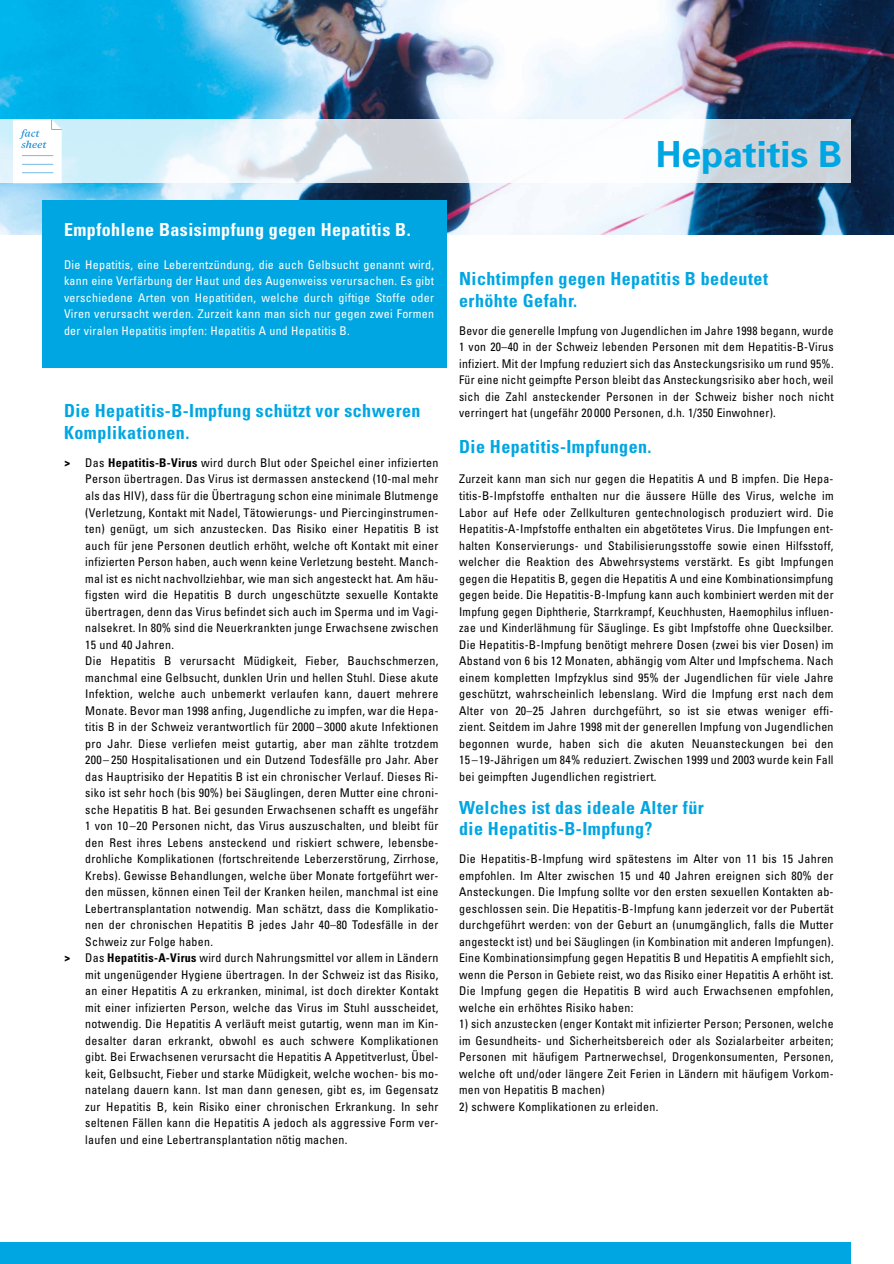
<style>
.page{position:relative;width:894px;height:1264px;background:#fff}
.page>*{position:absolute;margin:0;border:0;box-sizing:border-box;transform-origin:0 0}
.t1{font:700 36px "Univers";color:#00a6e2}
.t2{font:700 condensed 18px/21.6px "Univers";letter-spacing:.025em;color:#00a6e2}
.t3{font:700 condensed 18px "Univers";letter-spacing:.025em;color:#fff}
.t4{font:condensed 12px/16.5px "Univers";letter-spacing:.025em;color:#000;text-align:justify}
.t5{font:condensed 12px/16.5px "Univers";letter-spacing:.025em;color:#fff;text-align:justify}
.s1{font-family:"DIN";font-weight:700;font-stretch:normal}
.s2{font-weight:700}
</style>
<div class="page">
<img style="left:0;top:0;width:893px;height:234px">
<svg style="left:0;top:119px;width:851px;height:64px"></svg>
<div style="left:43px;top:200px;width:404px;height:168px;background:#00a6e2"></div>
<div style="left:0;top:1242px;width:851px;height:21px;background:#00a6e2"></div>
<svg style="left:13px;top:119px;width:49px;height:64px"></svg>
<h2 class="t3" style="left:64px;top:218px;width:348px">Empfohlene Basisimpfung gegen Hepatitis B.</h2>
<p class="t5" style="left:64px;top:256px;width:371px">Die Hepatitis, eine Leberentzündung, die auch Gelbsucht genannt wird, kann eine Verfärbung der Haut und des Augenweiss verursachen. Es gibt verschiedene Arten von Hepatitiden, welche durch giftige Stoffe oder Viren verursacht werden. Zurzeit kann man sich nur gegen zwei Formen der viralen Hepatitis impfen: Hepatitis A und Hepatitis B.</p>
<h2 class="t2" style="left:64px;top:400px;width:358px">Die Hepatitis-B-Impfung schützt vor schweren<br>Komplikationen.</h2>
<p class="t4" style="left:64px;top:454px;width:376px"><span class="s1">&gt;</span> Das <span class="s2">Hepatitis-B-Virus</span> wird durch Blut oder Speichel einer infizierten</p>
<p class="t4" style="left:85px;top:470px;width:354px">Person übertragen. Das Virus ist dermassen ansteckend (10-mal mehr</p>
<p class="t4" style="left:85px;top:487px;width:354px">als das HIV), dass für die Übertragung schon eine minimale Blutmenge</p>
<p class="t4" style="left:85px;top:503px;width:354px">(Verletzung, Kontakt mit Nadel, Tätowierungs- und Piercinginstrumen-</p>
<p class="t4" style="left:85px;top:520px;width:354px">ten) genügt, um sich anzustecken. Das Risiko einer Hepatitis B ist</p>
<p class="t4" style="left:85px;top:536px;width:354px">auch für jene Personen deutlich erhöht, welche oft Kontakt mit einer</p>
<p class="t4" style="left:85px;top:553px;width:354px">infizierten Person haben, auch wenn keine Verletzung besteht. Manch-</p>
<p class="t4" style="left:85px;top:569px;width:354px">mal ist es nicht nachvollziehbar, wie man sich angesteckt hat. Am häu-</p>
<p class="t4" style="left:85px;top:586px;width:354px">figsten wird die Hepatitis B durch ungeschützte sexuelle Kontakte</p>
<p class="t4" style="left:85px;top:602px;width:354px">übertragen, denn das Virus befindet sich auch im Sperma und im Vagi-</p>
<p class="t4" style="left:85px;top:619px;width:354px">nalsekret. In 80% sind die Neuerkrankten junge Erwachsene zwischen</p>
<p class="t4" style="left:85px;top:635px;width:90px">15 und 40 Jahren.</p>
<p class="t4" style="left:85px;top:652px;width:354px">Die Hepatitis B verursacht Müdigkeit, Fieber, Bauchschmerzen,</p>
<p class="t4" style="left:85px;top:668px;width:354px">manchmal eine Gelbsucht, dunklen Urin und hellen Stuhl. Diese akute</p>
<p class="t4" style="left:85px;top:685px;width:354px">Infektion, welche auch unbemerkt verlaufen kann, dauert mehrere</p>
<p class="t4" style="left:85px;top:701px;width:354px">Monate. Bevor man 1998 anfing, Jugendliche zu impfen, war die Hepa-</p>
<p class="t4" style="left:85px;top:718px;width:354px">titis B in der Schweiz verantwortlich für 2000 – 3000 akute Infektionen</p>
<p class="t4" style="left:85px;top:734px;width:354px">pro Jahr. Diese verliefen meist gutartig, aber man zählte trotzdem</p>
<p class="t4" style="left:85px;top:751px;width:354px">200– 250 Hospitalisationen und ein Dutzend Todesfälle pro Jahr. Aber</p>
<p class="t4" style="left:85px;top:767px;width:354px">das Hauptrisiko der Hepatitis B ist ein chronischer Verlauf. Dieses Ri-</p>
<p class="t4" style="left:85px;top:784px;width:354px">siko ist sehr hoch (bis 90%) bei Säuglingen, deren Mutter eine chroni-</p>
<p class="t4" style="left:85px;top:800px;width:354px">sche Hepatitis B hat. Bei gesunden Erwachsenen schafft es ungefähr</p>
<p class="t4" style="left:85px;top:817px;width:354px">1 von 10 – 20 Personen nicht, das Virus auszuschalten, und bleibt für</p>
<p class="t4" style="left:85px;top:833px;width:354px">den Rest ihres Lebens ansteckend und riskiert schwere, lebensbe-</p>
<p class="t4" style="left:85px;top:850px;width:354px">drohliche Komplikationen (fortschreitende Leberzerstörung, Zirrhose,</p>
<p class="t4" style="left:85px;top:866px;width:354px">Krebs). Gewisse Behandlungen, welche über Monate fortgeführt wer-</p>
<p class="t4" style="left:85px;top:883px;width:354px">den müssen, können einen Teil der Kranken heilen, manchmal ist eine</p>
<p class="t4" style="left:85px;top:899px;width:354px">Lebertransplantation notwendig. Man schätzt, dass die Komplikatio-</p>
<p class="t4" style="left:85px;top:916px;width:354px">nen der chronischen Hepatitis B jedes Jahr 40–80 Todesfälle in der</p>
<p class="t4" style="left:85px;top:932px;width:129px">Schweiz zur Folge haben.</p>
<p class="t4" style="left:64px;top:949px;width:376px"><span class="s1">&gt;</span> Das <span class="s2">Hepatitis-A-Virus</span> wird durch Nahrungsmittel vor allem in Ländern</p>
<p class="t4" style="left:85px;top:965px;width:354px">mit ungenügender Hygiene übertragen. In der Schweiz ist das Risiko,</p>
<p class="t4" style="left:85px;top:982px;width:354px">an einer Hepatitis A zu erkranken, minimal, ist doch direkter Kontakt</p>
<p class="t4" style="left:85px;top:998px;width:354px">mit einer infizierten Person, welche das Virus im Stuhl ausscheidet,</p>
<p class="t4" style="left:85px;top:1015px;width:354px">notwendig. Die Hepatitis A verläuft meist gutartig, wenn man im Kin-</p>
<p class="t4" style="left:85px;top:1031px;width:354px">desalter daran erkrankt, obwohl es auch schwere Komplikationen</p>
<p class="t4" style="left:85px;top:1048px;width:354px">gibt. Bei Erwachsenen verursacht die Hepatitis A Appetitverlust, Übel-</p>
<p class="t4" style="left:85px;top:1064px;width:354px">keit, Gelbsucht, Fieber und starke Müdigkeit, welche wochen- bis mo-</p>
<p class="t4" style="left:85px;top:1081px;width:354px">natelang dauern kann. Ist man dann genesen, gibt es, im Gegensatz</p>
<p class="t4" style="left:85px;top:1097px;width:354px">zur Hepatitis B, kein Risiko einer chronischen Erkrankung. In sehr</p>
<p class="t4" style="left:85px;top:1114px;width:354px">seltenen Fällen kann die Hepatitis A jedoch als aggressive Form ver-</p>
<p class="t4" style="left:85px;top:1130px;width:263px">laufen und eine Lebertransplantation nötig machen.</p>
<h1 class="t1" style="left:655px;top:131px;width:188px">Hepatitis B</h1>
<h2 class="t2" style="left:459px;top:268px;width:310px">Nichtimpfen gegen Hepatitis B bedeutet erhöhte Gefahr.</h2>
<p class="t4" style="left:459px;top:322px;width:376px">Bevor die generelle Impfung von Jugendlichen im Jahre 1998 begann, wurde 1 von 20–40 in der Schweiz lebenden Personen mit dem Hepatitis-B-Virus infiziert. Mit der Impfung reduziert sich das Ansteckungsrisiko um rund 95%.<br>Für eine nicht geimpfte Person bleibt das Ansteckungsrisiko aber hoch, weil sich die Zahl ansteckender Personen in der Schweiz bisher noch nicht verringert hat (ungefähr 20 000 Personen, d.h. 1/350 Einwohner).</p>
<h2 class="t2" style="left:459px;top:436px;width:194px">Die Hepatitis-Impfungen.</h2>
<p class="t4" style="left:459px;top:470px;width:376px">Zurzeit kann man sich nur gegen die Hepatitis A und B impfen. Die Hepa&shy;titis-B-Impfstoffe enthalten nur die äussere Hülle des Virus, welche im Labor auf Hefe oder Zellkulturen gentechnologisch produziert wird. Die Hepatitis-A-Impfstoffe enthalten ein abgetötetes Virus. Die Impfungen ent&shy;halten Konservierungs- und Stabilisierungsstoffe sowie einen Hilfsstoff, welcher die Reaktion des Abwehrsystems verstärkt. Es gibt Impfungen gegen die Hepatitis B, gegen die Hepatitis A und eine Kombinationsimpfung gegen beide. Die Hepatitis-B-Impfung kann auch kombiniert werden mit der Impfung gegen Diphtherie, Starrkrampf, Keuchhusten, Haemophilus influen&shy;zae und Kinderlähmung für Säuglinge. Es gibt Impfstoffe ohne Quecksilber.<br>Die Hepatitis-B-Impfung benötigt mehrere Dosen (zwei bis vier Dosen) im Abstand von 6 bis 12 Monaten, abhängig vom Alter und Impfschema. Nach einem kompletten Impfzyklus sind 95% der Jugendlichen für viele Jahre geschützt, wahrscheinlich lebenslang. Wird die Impfung erst nach dem Alter von 20–25 Jahren durchgeführt, so ist sie etwas weniger effi&shy;zient. Seitdem im Jahre 1998 mit der generellen Impfung von Jugendlichen begonnen wurde, haben sich die akuten Neuansteckungen bei den 15 – 19-Jährigen um 84% reduziert. Zwischen 1999 und 2003 wurde kein Fall bei geimpften Jugendlichen registriert.</p>
<h2 class="t2" style="left:459px;top:796px;width:246px">Welches ist das ideale Alter für die Hepatitis-B-Impfung?</h2>
<p class="t4" style="left:459px;top:850px;width:376px">Die Hepatitis-B-Impfung wird spätestens im Alter von 11 bis 15 Jahren empfohlen. Im Alter zwischen 15 und 40 Jahren ereignen sich 80% der Ansteckungen. Die Impfung sollte vor den ersten sexuellen Kontakten ab&shy;geschlossen sein. Die Hepatitis-B-Impfung kann jederzeit vor der Pubertät durchgeführt werden: von der Geburt an (unumgänglich, falls die Mutter angesteckt ist) und bei Säuglingen (in Kombination mit anderen Impfungen).<br>Eine Kombinationsimpfung gegen Hepatitis B und Hepatitis A empfiehlt sich, wenn die Person in Gebiete reist, wo das Risiko einer Hepatitis A erhöht ist.<br>Die Impfung gegen die Hepatitis B wird auch Erwachsenen empfohlen, welche ein erhöhtes Risiko haben:</p>
<p class="t4" style="left:459px;top:1015px;width:376px">1) sich anzustecken (enger Kontakt mit infizierter Person; Personen, welche im Gesundheits- und Sicherheitsbereich oder als Sozialarbeiter arbeiten; Personen mit häufigem Partnerwechsel, Drogenkonsumenten, Personen, welche oft und/oder längere Zeit Ferien in Ländern mit häufigem Vorkom&shy;men von Hepatitis B machen)</p>
<p class="t4" style="left:459px;top:1097px;width:201px">2) schwere Komplikationen zu erleiden.</p>
</div>
